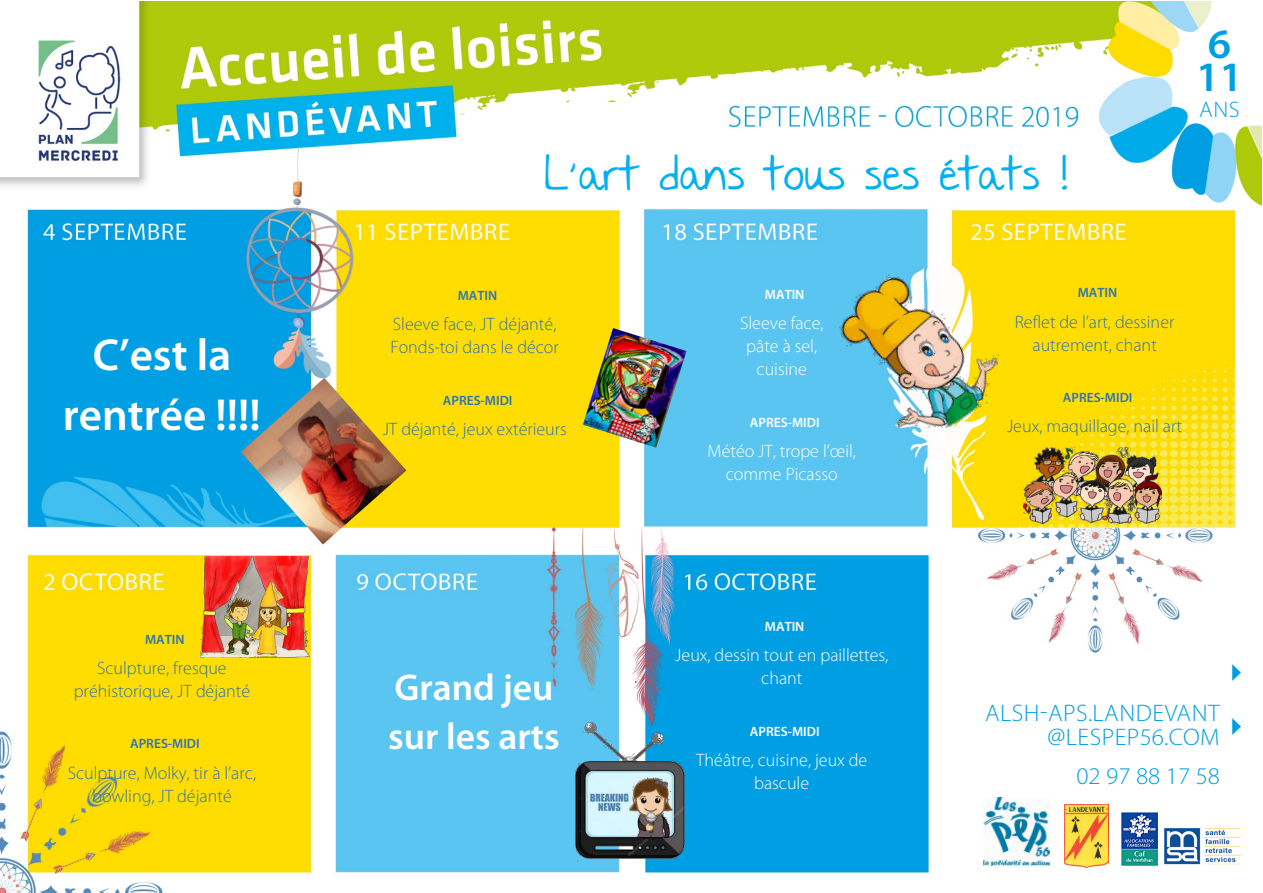
<style>
.page{position:relative;width:1263px;height:893px;background:#fff}
.page>*{position:absolute;margin:0;border:0;box-sizing:border-box;transform-origin:0 0}
.t1{font:600 45px/59.4px "Myriad Pro";color:#fff;text-align:center}
.t2{font:600 42px/33px "Myriad Pro";color:#009fe3;scale:1.04 1}
.t3{font:39px "Nothing You Could Say";color:#00b0f0}
.t4{font:600 37.5px/49.3px "Myriad Pro";color:#fff}
.t5{font:300 24px/24px "Myriad Pro";letter-spacing:.02em;color:#009fe3;text-align:right;scale:1.04 1}
.t6{font:300 22.5px "Myriad Pro";color:#009fe3;scale:1.04 1}
.t7{font:300 18px/23.1px "Myriad Pro";color:#2e74b5;text-align:center}
.t8{font:300 18px/23.1px "Myriad Pro";color:#fff;text-align:center}
.t9{font:600 13.5px "Myriad Pro";letter-spacing:.005em;color:#2e74b5}
.t10{font:600 13.5px "Myriad Pro";letter-spacing:.005em;color:#fff}
</style>
<div class="page">
<img style="left:0;top:1px;width:1261px;height:892px">
<img style="left:775px;top:226px;width:269px;height:269px">
<img style="left:583px;top:328px;width:103px;height:120px">
<img style="left:241px;top:378px;width:165px;height:167px">
<img style="left:568px;top:713px;width:124px;height:154px">
<img style="left:1024px;top:447px;width:137px;height:77px">
<img style="left:200px;top:557px;width:109px;height:100px">
<img style="left:1121px;top:813px;width:36px;height:52px">
<img style="left:1163px;top:827px;width:79px;height:38px">
<img style="left:1064px;top:805px;width:44px;height:62px">
<img style="left:983px;top:797px;width:67px;height:69px">
<svg style="left:1232px;top:664px;width:9px;height:71px"></svg>
<h1 class="t1" style="left:63px;top:324px;width:199px">C’est la rentrée !!!!</h1>
<p class="t9" style="left:145px;top:630px;width:41px">MATIN</p>
<p class="t7" style="left:74px;top:656px;width:178px">Sculpture, fresque préhistorique, JT déjanté</p>
<p class="t9" style="left:130px;top:735px;width:71px">APRES-MIDI</p>
<p class="t7" style="left:68px;top:761px;width:190px">Sculpture, Molky, tir à l’arc, bowling, JT déjanté</p>
<h3 class="t3" style="left:543px;top:143px;width:527px">L’art dans tous ses états !</h3>
<h2 class="t2" style="left:1196px;top:26px;width:47px">6<br>11</h2>
<p class="t6" style="left:1199px;top:96px;width:40px">ANS</p>
<p class="t9" style="left:458px;top:287px;width:41px">MATIN</p>
<p class="t7" style="left:390px;top:313px;width:170px;text-align:left">Sleeve face, JT déjanté,<br>Fonds-toi dans le décor</p>
<p class="t9" style="left:443px;top:392px;width:71px">APRES-MIDI</p>
<p class="t7" style="left:383px;top:418px;width:186px">JT déjanté, jeux extérieurs</p>
<p class="t10" style="left:765px;top:285px;width:41px">MATIN</p>
<p class="t8" style="left:740px;top:312px;width:85px">Sleeve face, pâte à sel, cuisine</p>
<p class="t10" style="left:750px;top:413px;width:71px">APRES-MIDI</p>
<p class="t8" style="left:708px;top:439px;width:150px">Météo JT, trope l’œil, comme Picasso</p>
<p class="t9" style="left:1078px;top:284px;width:41px">MATIN</p>
<p class="t7" style="left:1015px;top:310px;width:161px">Reflet de l’art, dessiner autrement, chant</p>
<p class="t9" style="left:1063px;top:389px;width:71px">APRES-MIDI</p>
<p class="t7" style="left:1007px;top:415px;width:176px">Jeux, maquillage, nail art</p>
<h3 class="t4" style="left:388px;top:661px;width:173px">Grand jeu sur les arts</h3>
<p class="t10" style="left:765px;top:617px;width:41px">MATIN</p>
<p class="t8" style="left:675px;top:643px;width:215px">Jeux, dessin tout en paillettes, chant</p>
<p class="t10" style="left:750px;top:722px;width:71px">APRES-MIDI</p>
<p class="t8" style="left:696px;top:749px;width:173px">Théâtre, cuisine, jeux de bascule</p>
<h3 class="t5" style="left:985px;top:701px;width:227px">ALSH-APS.LANDEVANT @LESPEP56.COM</h3>
<h3 class="t5" style="left:1076px;top:764px;width:140px">02 97 88 17 58</h3>
</div>
